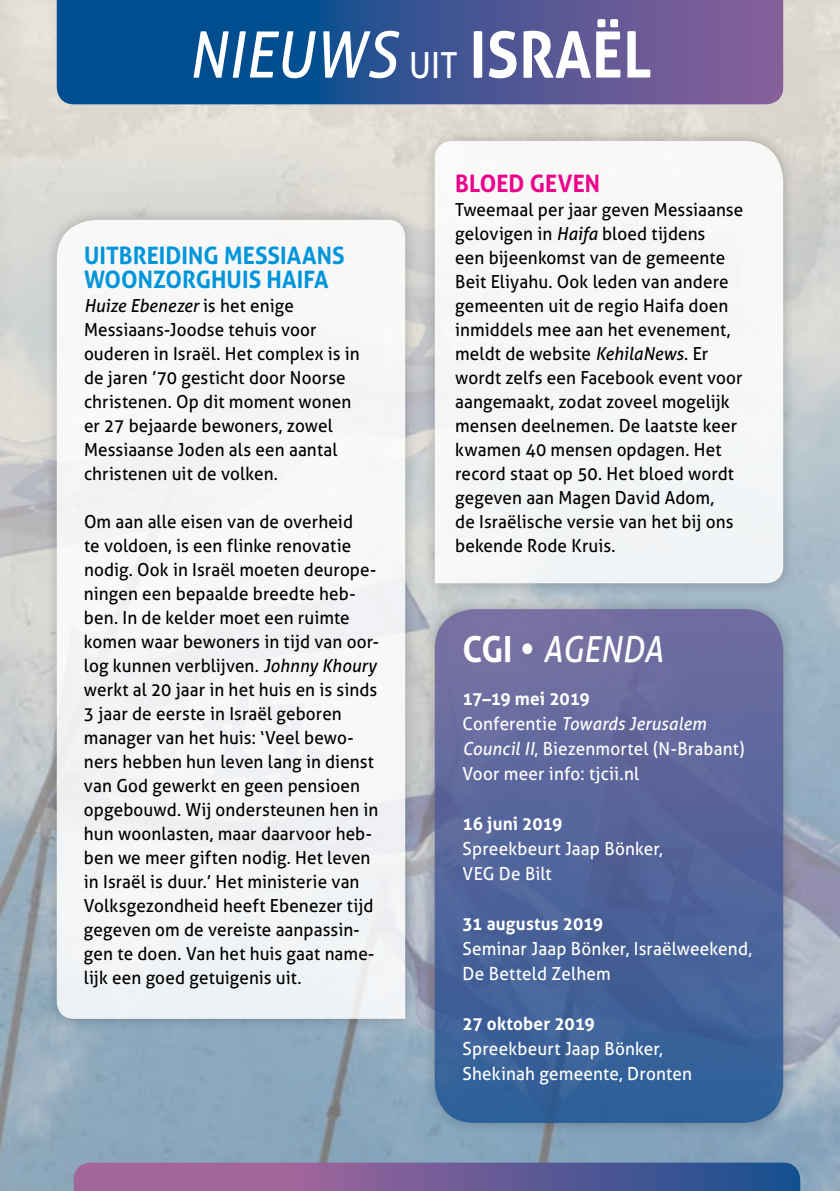
<style>
.page{position:relative;width:840px;height:1191px;background:#fff}
.page>*{position:absolute;margin:0;border:0;box-sizing:border-box;transform-origin:0 0}
.t1{font:italic 64px "Aller";letter-spacing:.01em;color:#fff;scale:.9 1}
.t2{font:italic 36px "Aller";color:#fff;scale:.9 1}
.t3{font:700 24px/24px "Aller";letter-spacing:.005em;color:#0095da;scale:.95 1}
.t4{font:700 24px "Aller";color:#ec008c;scale:.95 1}
.t5{font:18px/24px "Aller";letter-spacing:.005em;color:#000;scale:.95 1}
.t6{font:18px/25px "Aller";letter-spacing:.01em;color:#fff;scale:.95 1}
.t7{font:700 18px "Aller";letter-spacing:.01em;color:#fff;scale:.95 1}
.s1{font-style:normal;font-size:36px}
.s2{font-weight:700;font-style:normal}
.s3{font-style:italic}
.s4{font-weight:700}
</style>
<div class="page">
<img style="left:0;top:0;width:839px;height:123px">
<img style="left:0;top:123px;width:839px;height:1068px">
<svg style="left:74px;top:1162px;width:725px;height:29px;background:#705e98"></svg>
<svg style="left:57px;top:0;width:725px;height:104px;background:#365492"></svg>
<div style="left:45px;top:208px;width:372px;height:823px;background:#000;opacity:.25"></div>
<div style="left:57px;top:220px;width:348px;height:798px;background:#f5f6f7"></div>
<div style="left:422px;top:129px;width:373px;height:466px;background:#000;opacity:.25"></div>
<div style="left:434px;top:141px;width:348px;height:442px;background:#f6f6f7"></div>
<div style="left:422px;top:597px;width:373px;height:538px;background:#000;opacity:.25"></div>
<div style="left:434px;top:609px;width:348px;height:514px;background:linear-gradient(to bottom,#766da0,#2f5e97);border-radius:40px"></div>
<h1 class="t1" style="left:188px;top:16px;width:516px">NIEUWS <span class="s1">UIT</span> <span class="s2">ISRAËL</span></h1>
<h3 class="t3" style="left:84px;top:243px;width:276px">UITBREIDING MESSIAANS<br>WOONZORGHUIS HAIFA</h3>
<p class="t5" style="left:84px;top:294px;width:291px"><span class="s3">Huize Ebenezer</span> is het enige<br>Messiaans-Joodse tehuis voor ouderen in Israël. Het complex is in de jaren ’70 gesticht door Noorse christenen. Op dit moment wonen er 27 bejaarde bewoners, zowel<br>Messiaanse Joden als een aantal christenen uit de volken.</p>
<p class="t5" style="left:84px;top:510px;width:312px">Om aan alle eisen van de overheid<br>te voldoen, is een flinke renovatie nodig. Ook in Israël moeten deurope&shy;ningen een bepaalde breedte heb&shy;ben. In de kelder moet een ruimte komen waar bewoners in tijd van oor&shy;log kunnen verblijven. <span class="s3">Johnny Khoury </span>werkt al 20 jaar in het huis en is sinds 3 jaar de eerste in Israël geboren manager van het huis: ‘Veel bewo&shy;ners hebben hun leven lang in dienst van God gewerkt en geen pensioen opgebouwd. Wij ondersteunen hen in hun woonlasten, maar daarvoor heb&shy;ben we meer giften nodig. Het leven in Israël is duur.’ Het ministerie van Volksgezondheid heeft Ebenezer tijd gegeven om de vereiste aanpassin&shy;gen te doen. Van het huis gaat name&shy;lijk een goed getuigenis uit.</p>
<h3 class="t4" style="left:455px;top:169px;width:154px">BLOED GEVEN</h3>
<p class="t5" style="left:455px;top:198px;width:305px">Tweemaal per jaar geven Messiaanse gelovigen in <span class="s3">Haifa</span> bloed tijdens<br>een bijeenkomst van de gemeente<br>Beit Eliyahu. Ook leden van andere gemeenten uit de regio Haifa doen inmiddels mee aan het evenement, meldt de website <span class="s3">KehilaNews</span>. Er wordt zelfs een Facebook event voor aangemaakt, zodat zoveel mogelijk mensen deelnemen. De laatste keer kwamen 40 mensen opdagen. Het record staat op 50. Het bloed wordt gegeven aan Magen David Adom,<br>de Israëlische versie van het bij ons bekende Rode Kruis.</p>
<h2 class="t2" style="left:462px;top:627px;width:224px"><span class="s2">CGI •</span> AGENDA</h2>
<p class="t6" style="left:462px;top:685px;width:298px"><span class="s4">17–19 mei 2019<br></span>Conferentie <span class="s3">Towards Jerusalem<br>Council II</span>, Biezenmortel (N-Brabant)<br>Voor meer info: tjcii.nl</p>
<p class="t7" style="left:462px;top:812px;width:107px">16 juni 2019</p>
<p class="t6" style="left:462px;top:835px;width:212px">Spreekbeurt Jaap Bönker,<br>VEG De Bilt</p>
<p class="t7" style="left:462px;top:912px;width:149px">31 augustus 2019</p>
<p class="t6" style="left:462px;top:935px;width:306px">Seminar Jaap Bönker, Israëlweekend,<br>De Betteld Zelhem</p>
<p class="t7" style="left:462px;top:1012px;width:140px">27 oktober 2019</p>
<p class="t6" style="left:462px;top:1035px;width:243px">Spreekbeurt Jaap Bönker,<br>Shekinah gemeente, Dronten</p>
</div>
